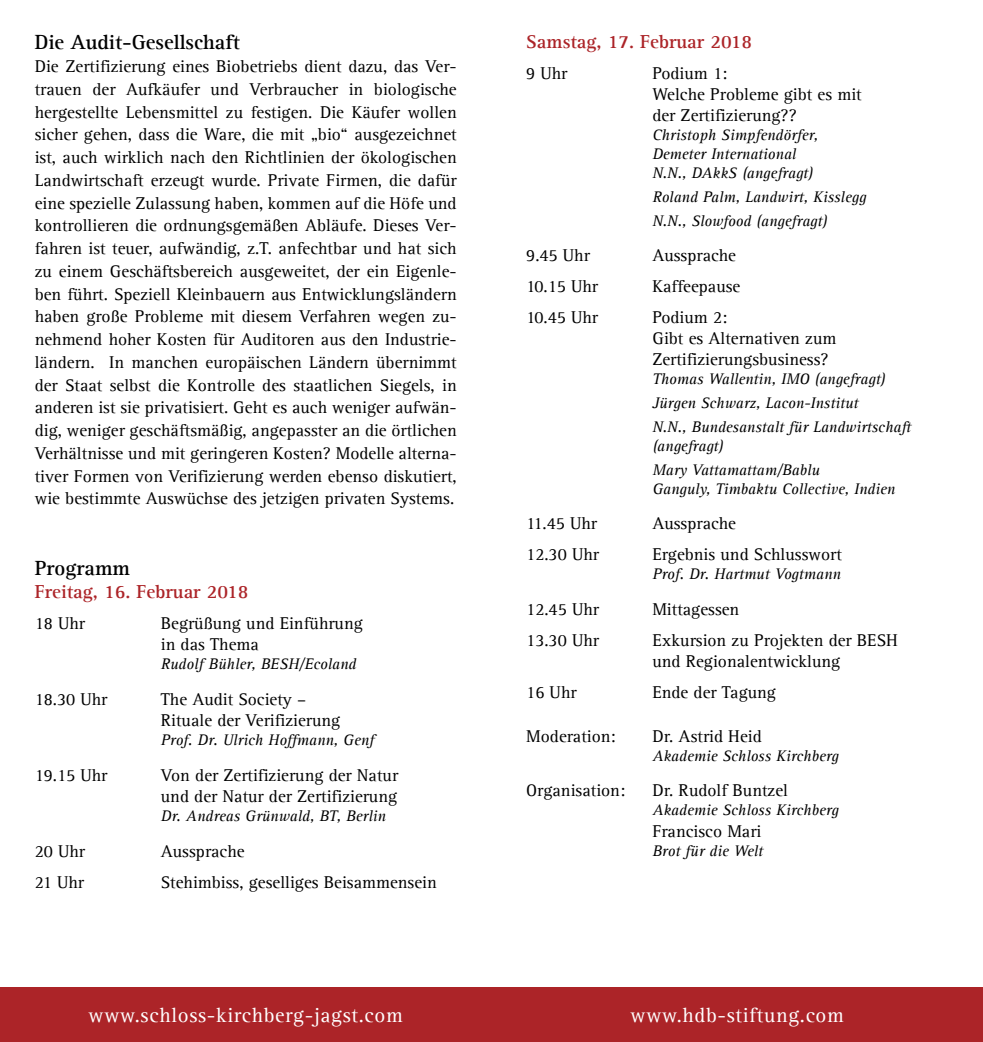
<style>
.page{position:relative;width:983px;height:1042px;background:#fff}
.page>*{position:absolute;margin:0;border:0;box-sizing:border-box;transform-origin:0 0}
.t1{font:21px "Agfa Rotis Serif";letter-spacing:.03em;color:#fff}
.t2{font:700 21px "Agfa Rotis Serif";color:#000}
.t3{font:700 19.25px "Agfa Rotis Serif";color:#ac2428}
.t4{font:17.5px/22.8px "Agfa Rotis Serif";color:#000}
.t5{font:italic 15.75px/23.8px "Agfa Rotis Serif";color:#000}
</style>
<div class="page">
<div style="left:0;top:987px;width:982px;height:55px;background:#ac2428"></div>
<p class="t2" style="left:35px;top:30px;width:206px">Die Audit-Gesellschaft</p>
<p class="t4" style="left:35px;top:55px;width:423px;text-align:justify">Die Zertifizierung eines Biobetriebs dient dazu, das Ver&shy;trauen der Aufkäufer und Verbraucher in biologische hergestellte Lebensmittel zu festigen. Die Käufer wollen sicher gehen, dass die Ware, die mit „bio“ ausgezeichnet ist, auch wirklich nach den Richtlinien der ökologischen Landwirtschaft erzeugt wurde. Private Firmen, die dafür eine spezielle Zulassung haben, kommen auf die Höfe und kontrollieren die ordnungsgemäßen Abläufe. Dieses Ver&shy;fahren ist teuer, aufwändig, z.T. anfechtbar und hat sich zu einem Geschäftsbereich ausgeweitet, der ein Eigenle&shy;ben führt. Speziell Kleinbauern aus Entwicklungsländern haben große Probleme mit diesem Verfahren wegen zu&shy;nehmend hoher Kosten für Auditoren aus den Industrie&shy;ländern. In manchen europäischen Ländern übernimmt der Staat selbst die Kontrolle des staatlichen Siegels, in anderen ist sie privatisiert. Geht es auch weniger aufwän&shy;dig, weniger geschäftsmäßig, angepasster an die örtlichen Verhältnisse und mit geringeren Kosten? Modelle alterna&shy;tiver Formen von Verifizierung werden ebenso diskutiert, wie bestimmte Auswüchse des jetzigen privaten Systems.</p>
<p class="t2" style="left:35px;top:555px;width:97px">Programm</p>
<p class="t3" style="left:35px;top:580px;width:215px">Freitag, 16. Februar 2018</p>
<p class="t4" style="left:35px;top:612px;width:52px">18 Uhr</p>
<p class="t4" style="left:161px;top:613px;width:203px;line-height:21px">Begrüßung und Einführung in das Thema</p>
<p class="t5" style="left:161px;top:652px;width:197px">Rudolf Bühler, BESH/Ecoland</p>
<p class="t4" style="left:35px;top:688px;width:74px">18.30 Uhr</p>
<p class="t4" style="left:161px;top:689px;width:181px;line-height:21px">The Audit Society –<br>Rituale der Verifizierung</p>
<p class="t5" style="left:161px;top:728px;width:215px">Prof. Dr. Ulrich Hoffmann, Genf</p>
<p class="t4" style="left:35px;top:764px;width:74px">19.15 Uhr</p>
<p class="t4" style="left:161px;top:765px;width:239px;line-height:21px">Von der Zertifizierung der Natur und der Natur der Zertifizierung</p>
<p class="t5" style="left:161px;top:804px;width:226px">Dr. Andreas Grünwald, BT, Berlin</p>
<p class="t4" style="left:35px;top:839px;width:52px">20 Uhr</p>
<p class="t4" style="left:161px;top:839px;width:85px">Aussprache</p>
<p class="t4" style="left:35px;top:870px;width:51px">21 Uhr</p>
<p class="t4" style="left:161px;top:870px;width:277px">Stehimbiss, geselliges Beisammensein</p>
<p class="t3" style="left:526px;top:30px;width:227px">Samstag, 17. Februar 2018</p>
<p class="t4" style="left:526px;top:62px;width:43px">9 Uhr</p>
<p class="t4" style="left:652px;top:63px;width:211px;line-height:21px">Podium 1:<br>Welche Probleme gibt es mit der Zertifizierung??</p>
<p class="t5" style="left:652px;top:125px;width:167px;line-height:18.9px">Christoph Simpfendörfer,<br>Demeter International<br>N.N., DAkkS (angefragt)</p>
<p class="t5" style="left:652px;top:185px;width:215px">Roland Palm, Landwirt, Kisslegg<br>N.N., Slowfood (angefragt)</p>
<p class="t4" style="left:526px;top:244px;width:65px">9.45 Uhr</p>
<p class="t4" style="left:652px;top:244px;width:85px">Aussprache</p>
<p class="t4" style="left:526px;top:275px;width:73px">10.15 Uhr</p>
<p class="t4" style="left:652px;top:275px;width:89px">Kaffeepause</p>
<p class="t4" style="left:526px;top:306px;width:73px">10.45 Uhr</p>
<p class="t4" style="left:652px;top:307px;width:185px;line-height:21px">Podium 2:<br>Gibt es Alternativen zum<br>Zertifizierungsbusiness?</p>
<p class="t5" style="left:652px;top:367px;width:260px">Thomas Wallentin, IMO (angefragt)<br>Jürgen Schwarz, Lacon-Institut<br>N.N., Bundesanstalt für Landwirtschaft</p>
<p class="t5" style="left:652px;top:434px;width:169px">(angefragt)<br>Mary Vattamattam/Bablu</p>
<p class="t5" style="left:652px;top:477px;width:244px">Ganguly, Timbaktu Collective, Indien</p>
<p class="t4" style="left:526px;top:512px;width:72px">11.45 Uhr</p>
<p class="t4" style="left:652px;top:512px;width:85px">Aussprache</p>
<p class="t4" style="left:526px;top:543px;width:74px">12.30 Uhr</p>
<p class="t4" style="left:652px;top:543px;width:191px">Ergebnis und Schlusswort</p>
<p class="t5" style="left:652px;top:562px;width:190px">Prof. Dr. Hartmut Vogtmann</p>
<p class="t4" style="left:526px;top:598px;width:74px">12.45 Uhr</p>
<p class="t4" style="left:652px;top:598px;width:88px">Mittagessen</p>
<p class="t4" style="left:526px;top:629px;width:74px">13.30 Uhr</p>
<p class="t4" style="left:652px;top:630px;width:247px;line-height:21px">Exkursion zu Projekten der BESH und Regionalentwicklung</p>
<p class="t4" style="left:526px;top:681px;width:52px">16 Uhr</p>
<p class="t4" style="left:652px;top:681px;width:125px">Ende der Tagung</p>
<p class="t4" style="left:526px;top:725px;width:91px">Moderation:</p>
<p class="t4" style="left:652px;top:725px;width:111px">Dr. Astrid Heid</p>
<p class="t5" style="left:652px;top:744px;width:188px">Akademie Schloss Kirchberg</p>
<p class="t4" style="left:526px;top:779px;width:100px">Organisation:</p>
<p class="t4" style="left:652px;top:779px;width:137px">Dr. Rudolf Buntzel</p>
<p class="t5" style="left:652px;top:798px;width:188px">Akademie Schloss Kirchberg</p>
<p class="t4" style="left:652px;top:820px;width:110px">Francisco Mari</p>
<p class="t5" style="left:652px;top:839px;width:112px">Brot für die Welt</p>
<p class="t1" style="left:89px;top:1002px;width:315px">www.schloss-kirchberg-jagst.com</p>
<p class="t1" style="left:630px;top:1002px;width:215px">www.hdb-stiftung.com</p>
</div>
